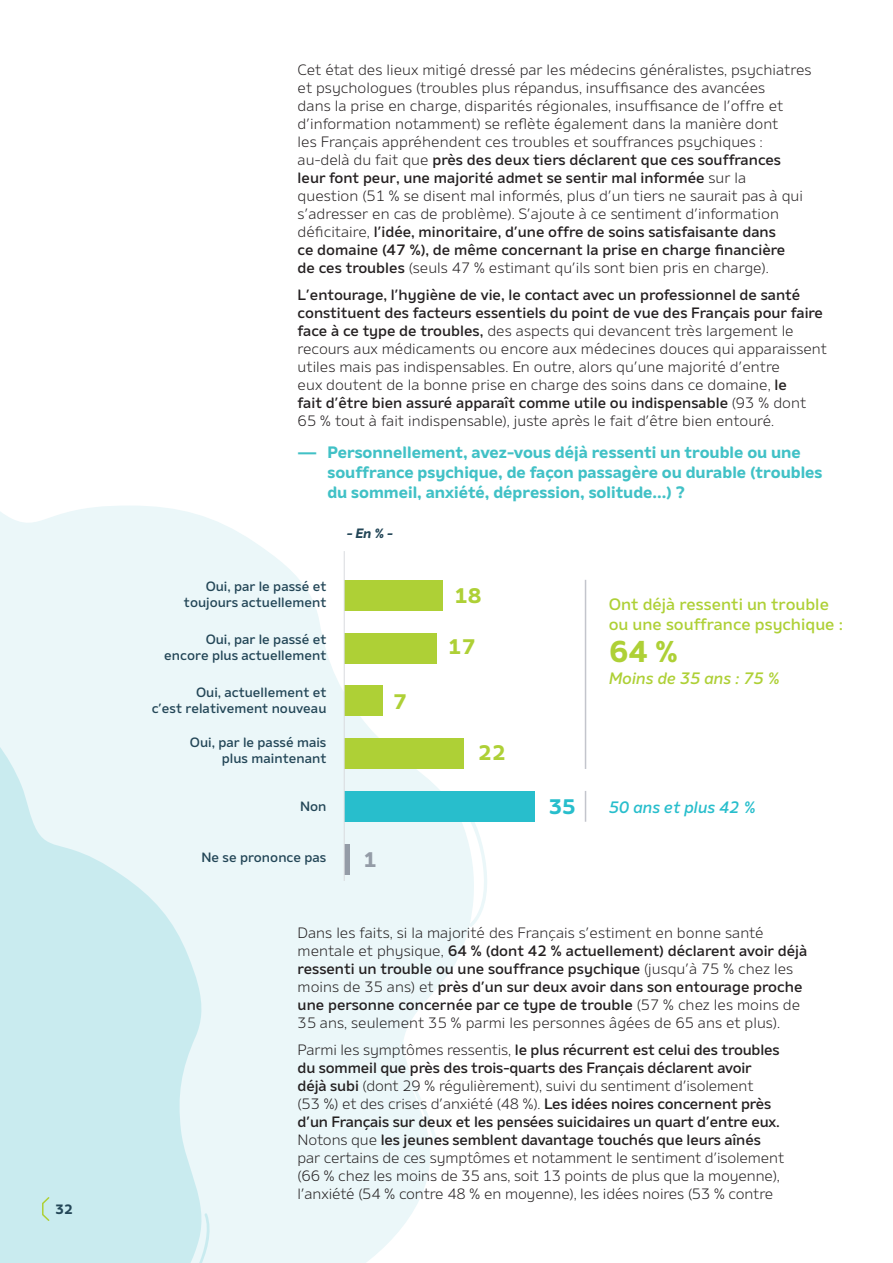
<style>
.page{position:relative;width:893px;height:1263px;background:#fff}
.page>*{position:absolute;margin:0;border:0;box-sizing:border-box;transform-origin:0 0}
.t1{font:700 30px "Amino";color:#aed036}
.t2{font:700 21px "Amino";color:#aed036}
.t3{font:700 21px "Amino";color:#28becc}
.t4{font:700 21px "Amino";color:#949ca7}
.t5{font:700 16.5px/19.8px "Amino";color:#41c1c6;scale:1.5 1}
.t6{font:500 16.5px/19.8px "Amino";color:#aed036}
.t7{font:italic 500 16.5px "Amino";color:#aed036}
.t8{font:italic 500 16.5px "Amino";color:#28becc}
.t9{font:300 15px/18px "Amino";color:#231f20}
.t10{font:500 13.5px/16.2px "Amino";color:#234657;text-align:right}
.t11{font:italic 700 13.5px "Amino";color:#234657}
.t12{font:700 13.5px "Amino";color:#234657}
.s1{font-weight:500}
</style>
<div class="page">
<svg style="left:0;top:506px;width:487px;height:757px;fill:#ebf7f9"></svg>
<svg style="left:0;top:677px;width:213px;height:586px;background:#d5eff2"></svg>
<div style="left:344px;top:844px;width:6px;height:30px;background:#949ca7"></div>
<div style="left:344px;top:791px;width:191px;height:31px;background:#28becc"></div>
<div style="left:344px;top:738px;width:120px;height:31px;background:#aed036"></div>
<div style="left:344px;top:685px;width:38px;height:31px;background:#aed036"></div>
<div style="left:344px;top:633px;width:93px;height:30px;background:#aed036"></div>
<div style="left:344px;top:580px;width:98px;height:31px;background:#aed036"></div>
<hr style="left:344px;top:551px;width:1px;height:330px;background:#d9dbdf">
<hr style="left:585px;top:791px;width:1px;height:31px;background:#c3c5cc">
<hr style="left:585px;top:580px;width:1px;height:189px;background:#c3c5cc">
<svg style="left:41px;top:1196px;width:10px;height:26px"></svg>
<p class="t12" style="left:55px;top:1201px;width:19px">32</p>
<p class="t9" style="left:298px;top:61px;width:516px">Cet état des lieux mitigé dressé par les médecins généralistes, psychiatres et psychologues (troubles plus répandus, insuffisance des avancées<br>dans la prise en charge, disparités régionales, insuffisance de l’offre et d’information notamment) se reflète également dans la manière dont<br>les Français appréhendent ces troubles et souffrances psychiques : au-delà du fait que <span class="s1">près des deux tiers déclarent que ces souffrances leur font peur, une majorité admet se sentir mal informée</span> sur la<br>question (51 % se disent mal informés, plus d’un tiers ne saurait pas à qui s’adresser en cas de problème). S’ajoute à ce sentiment d’information déficitaire, <span class="s1">l’idée, minoritaire, d’une offre de soins satisfaisante dans<br>ce domaine (47 %), de même concernant la prise en charge financière<br>de ces troubles</span> (seuls 47 % estimant qu’ils sont bien pris en charge).</p>
<p class="t9" style="left:298px;top:285px;width:531px"><span class="s1">L’entourage, l’hygiène de vie, le contact avec un professionnel de santé constituent des facteurs essentiels du point de vue des Français pour faire face à ce type de troubles,</span> des aspects qui devancent très largement le recours aux médicaments ou encore aux médecines douces qui apparaissent utiles mais pas indispensables. En outre, alors qu’une majorité d’entre<br>eux doutent de la bonne prise en charge des soins dans ce domaine, <span class="s1">le<br>fait d’être bien assuré apparaît comme utile ou indispensable</span> (93 % dont 65 % tout à fait indispensable), juste après le fait d’être bien entouré.</p>
<p class="t5" style="left:327px;top:442px;width:332px;text-indent:-30px">— Personnellement, avez-vous déjà ressenti un trouble ou une souffrance psychique, de façon passagère ou durable (troubles du sommeil, anxiété, dépression, solitude...) ?</p>
<p class="t11" style="left:347px;top:525px;width:47px">- En % -</p>
<p class="t10" style="left:184px;top:578px;width:144px">Oui, par le passé et toujours actuellement</p>
<h2 class="t2" style="left:454px;top:583px;width:29px">18</h2>
<h2 class="t2" style="left:448px;top:633px;width:29px">17</h2>
<p class="t10" style="left:164px;top:631px;width:164px">Oui, par le passé et encore plus actuellement</p>
<p class="t10" style="left:152px;top:683px;width:176px">Oui, actuellement et<br>c’est relativement nouveau</p>
<p class="t10" style="left:190px;top:733px;width:138px">Oui, par le passé mais plus maintenant</p>
<p class="t10" style="left:300px;top:798px;width:28px">Non</p>
<h2 class="t2" style="left:393px;top:688px;width:15px">7</h2>
<h2 class="t2" style="left:478px;top:739px;width:29px">22</h2>
<p class="t10" style="left:201px;top:849px;width:126px">Ne se prononce pas</p>
<h2 class="t4" style="left:363px;top:846px;width:15px">1</h2>
<p class="t6" style="left:609px;top:594px;width:236px">Ont déjà ressenti un trouble ou une souffrance psychique :</p>
<p class="t7" style="left:609px;top:668px;width:172px">Moins de 35 ans : 75 %</p>
<h1 class="t1" style="left:609px;top:633px;width:71px">64 %</h1>
<h2 class="t3" style="left:548px;top:794px;width:29px">35</h2>
<p class="t8" style="left:609px;top:797px;width:148px">50 ans et plus 42 %</p>
<p class="t9" style="left:298px;top:924px;width:511px">Dans les faits, si la majorité des Français s’estiment en bonne santé mentale et physique, <span class="s1">64 % (dont 42 % actuellement) déclarent avoir déjà ressenti un trouble ou une souffrance psychique</span> (jusqu’à 75 % chez les moins de 35 ans) et <span class="s1">près d’un sur deux avoir dans son entourage proche une personne concernée par ce type de trouble</span> (57 % chez les moins de 35 ans, seulement 35 % parmi les personnes âgées de 65 ans et plus).</p>
<p class="t9" style="left:298px;top:1040px;width:488px">Parmi les symptômes ressentis, <span class="s1">le plus récurrent est celui des troubles du sommeil que près des trois-quarts des Français déclarent avoir déjà subi</span> (dont 29 % régulièrement), suivi du sentiment d’isolement<br>(53 %) et des crises d’anxiété (48 %). <span class="s1">Les idées noires concernent près d’un Français sur deux et les pensées suicidaires un quart d’entre eux.<br></span>Notons que <span class="s1">les jeunes semblent davantage touchés que leurs aînés </span>par certains de ces symptômes et notamment le sentiment d’isolement (66 % chez les moins de 35 ans, soit 13 points de plus que la moyenne), l’anxiété (54 % contre 48 % en moyenne), les idées noires (53 % contre</p>
</div>
